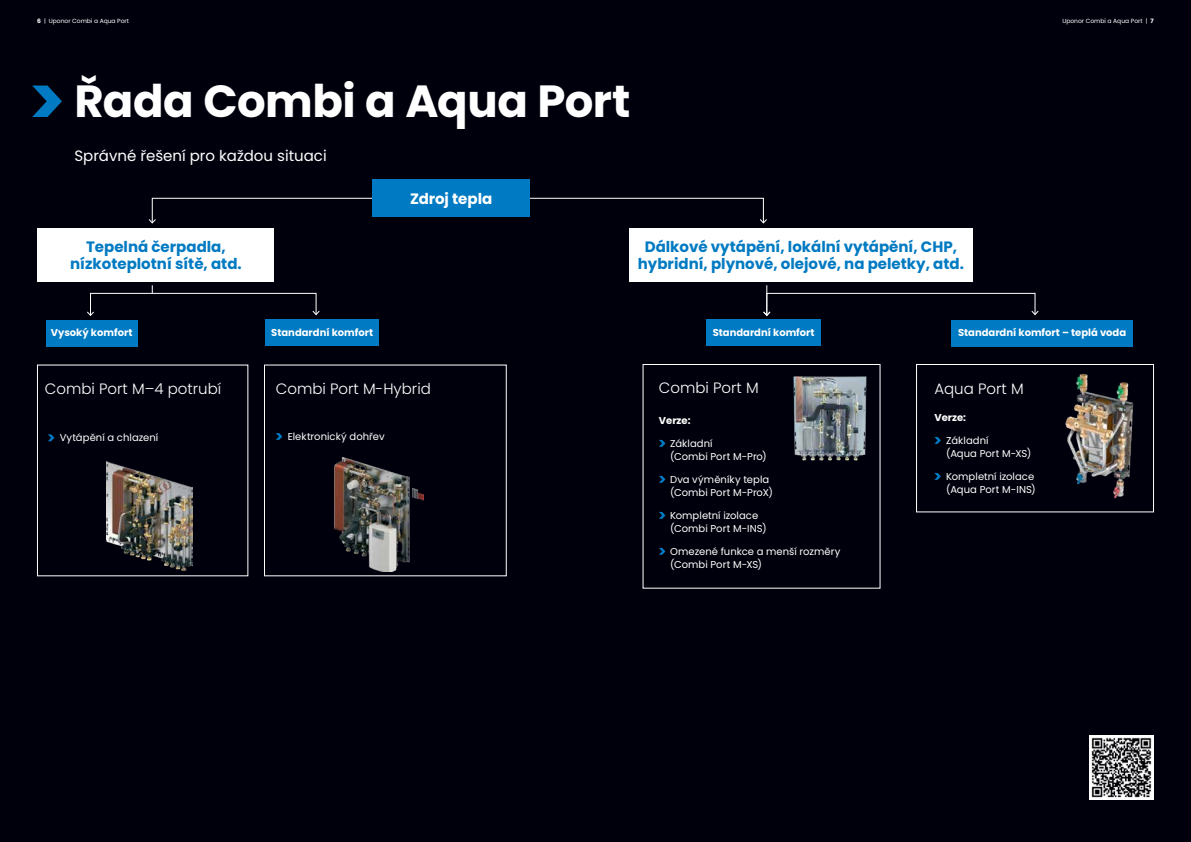
<style>
.page{position:relative;width:1191px;height:842px;background:#00000d}
.page>*{position:absolute;margin:0;border:0;box-sizing:border-box;transform-origin:0 0}
.t1{font:700 45px "Poppins";letter-spacing:-.01em;color:#fff}
.t2{font:700 15px/16.5px "Poppins";color:#007ac2;text-align:center}
.t3{font:300 15px "Poppins";color:#fff}
.t4{font:15px "Poppins";color:#fff}
.t5{font:700 15px "Poppins";letter-spacing:-.005em;color:#fff}
.t6{font:10px/13.5px "Poppins";letter-spacing:.005em;color:#fff}
.t7{font:700 10px "Poppins";color:#fff}
.t8{font:6px "Poppins";color:#fff}
.s1{font-weight:700}
</style>
<div class="page">
<div style="left:706px;top:320px;width:115px;height:26px;background:#007ac2"></div>
<div style="left:266px;top:320px;width:113px;height:26px;background:#007ac2"></div>
<div style="left:951px;top:320px;width:181px;height:26px;background:#007ac2"></div>
<svg style="left:276px;top:433px;width:6px;height:7px"></svg>
<svg style="left:934px;top:437px;width:7px;height:7px"></svg>
<svg style="left:934px;top:473px;width:7px;height:7px"></svg>
<div style="left:46px;top:320px;width:91px;height:26px;background:#007ac2"></div>
<img style="left:107px;top:462px;width:85px;height:109px">
<img style="left:334px;top:457px;width:90px;height:115px">
<img style="left:1065px;top:373px;width:69px;height:126px">
<svg style="left:659px;top:440px;width:6px;height:7px"></svg>
<svg style="left:659px;top:476px;width:6px;height:7px"></svg>
<svg style="left:659px;top:512px;width:6px;height:7px"></svg>
<svg style="left:659px;top:548px;width:6px;height:7px"></svg>
<img style="left:793px;top:376px;width:74px;height:85px">
<div style="left:916px;top:364px;width:237px;height:148px;border:1px solid #fff"></div>
<svg style="left:87px;top:285px;width:233px;height:31px"></svg>
<div style="left:152px;top:198px;width:611px;height:25px;border:1px solid #fff"></div>
<svg style="left:148px;top:219px;width:8px;height:5px"></svg>
<svg style="left:759px;top:219px;width:8px;height:5px"></svg>
<hr style="left:766px;top:285px;width:1px;height:30px;background:#fff">
<svg style="left:763px;top:293px;width:276px;height:23px"></svg>
<svg style="left:48px;top:434px;width:6px;height:7px"></svg>
<img style="left:1089px;top:735px;width:64px;height:64px">
<svg style="left:32px;top:86px;width:30px;height:31px"></svg>
<div style="left:37px;top:228px;width:237px;height:54px;background:#fff"></div>
<div style="left:629px;top:228px;width:343px;height:54px;background:#fff"></div>
<div style="left:372px;top:179px;width:158px;height:38px;background:#007ac2"></div>
<p class="t8" style="left:37px;top:17px;width:93px"><span class="s1">6</span> | Uponor Combi a Aqua Port</p>
<p class="t8" style="left:1062px;top:17px;width:93px">Uponor Combi a Aqua Port | <span class="s1">7</span></p>
<h1 class="t1" style="left:74px;top:76px;width:557px">Řada Combi a Aqua Port</h1>
<h2 class="t4" style="left:74px;top:147px;width:254px">Správné řešení pro každou situaci</h2>
<h2 class="t5" style="left:410px;top:190px;width:84px">Zdroj tepla</h2>
<h2 class="t2" style="left:70px;top:239px;width:173px">Tepelná čerpadla, nízkoteplotní sítě, atd.</h2>
<h2 class="t2" style="left:638px;top:239px;width:327px">Dálkové vytápění, lokální vytápění, CHP, hybridní, plynové, olejové, na peletky, atd.</h2>
<p class="t7" style="left:51px;top:327px;width:83px">Vysoký komfort</p>
<p class="t7" style="left:271px;top:327px;width:103px">Standardní komfort</p>
<p class="t7" style="left:712px;top:327px;width:103px">Standardní komfort</p>
<p class="t7" style="left:958px;top:327px;width:170px">Standardní komfort – teplá voda</p>
<h2 class="t3" style="left:45px;top:380px;width:178px">Combi Port M–4 potrubí</h2>
<h2 class="t3" style="left:934px;top:380px;width:91px">Aqua Port M</h2>
<h2 class="t3" style="left:659px;top:379px;width:101px">Combi Port M</h2>
<p class="t7" style="left:659px;top:415px;width:33px">Verze:</p>
<p class="t6" style="left:670px;top:437px;width:98px">Základní<br>(Combi Port M-Pro)</p>
<p class="t6" style="left:670px;top:473px;width:104px">Dva výměníky tepla (Combi Port M-ProX)</p>
<p class="t6" style="left:670px;top:509px;width:98px">Kompletní izolace (Combi Port M-INS)</p>
<p class="t6" style="left:670px;top:545px;width:172px">Omezené funkce a menší rozměry (Combi Port M-XS)</p>
<h2 class="t3" style="left:276px;top:380px;width:157px">Combi Port M-Hybrid</h2>
<p class="t6" style="left:288px;top:430px;width:98px">Elektronický dohřev</p>
<p class="t7" style="left:934px;top:412px;width:33px">Verze:</p>
<p class="t6" style="left:946px;top:434px;width:87px">Základní<br>(Aqua Port M-XS)</p>
<p class="t6" style="left:946px;top:470px;width:91px">Kompletní izolace (Aqua Port M-INS)</p>
<p class="t6" style="left:60px;top:431px;width:100px">Vytápění a chlazení</p>
</div>
